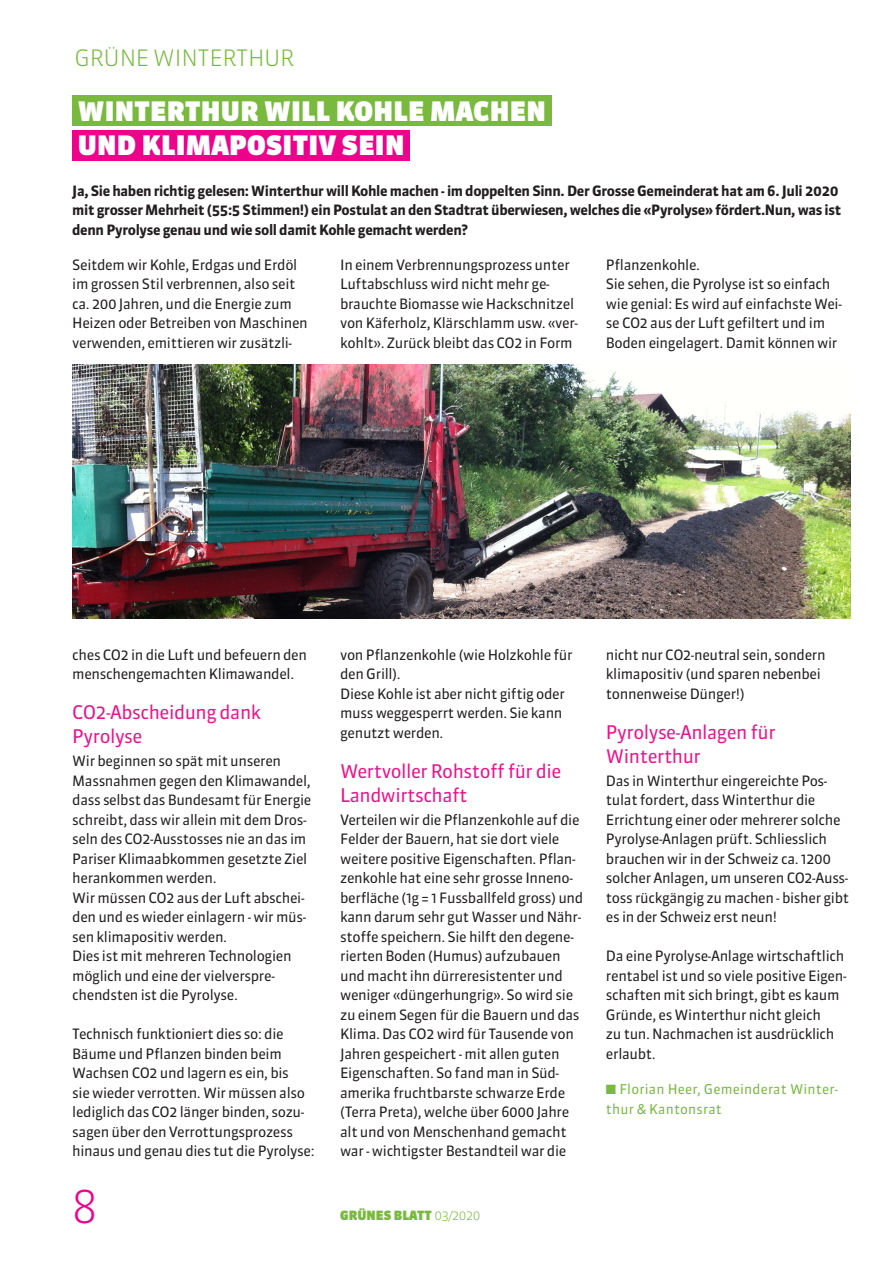
<style>
.page{position:relative;width:893px;height:1263px;background:#fff}
.page>*{position:absolute;margin:0;border:0;box-sizing:border-box;transform-origin:0 0}
.t1{font:300 45px "Sanuk OT";color:#ed028c}
.t2{font:900 26.7px "Sanuk OT";letter-spacing:.01em;color:#fff}
.Seitentitel_links{font:300 22.5px "Sanuk OT";letter-spacing:-.015em;color:#79ba3e}
.Interviewfragen{font:18.75px/24px "Sanuk OT";letter-spacing:-.025em;color:#ea148b}
.Interviewfragen-2{font:14.25px/19.5px "Sanuk OT";letter-spacing:-.025em;color:#231f20}
.Interviewfragen-3{font:700 14.25px/19.5px "Sanuk OT";letter-spacing:-.025em;color:#231f20}
.AutorIn{font:13.5px/19.5px "Sanuk OT";letter-spacing:.015em;color:#79ba3e}
.t3{font:900 12.75px "Sanuk OT";color:#79ba3e}
.s1{font-weight:300}
</style>
<div class="page">
<img style="left:72px;top:364px;width:778px;height:255px">
<div style="left:72px;top:130px;width:338px;height:31px;background:#ed028c"></div>
<div style="left:72px;top:96px;width:479px;height:30px;background:#79ba3e"></div>
<p class="Seitentitel_links" style="left:75px;top:44px;width:221px">GRÜNE WINTERTHUR</p>
<p class="t2" style="left:78px;top:94px;width:470px">WINTERTHUR WILL KOHLE MACHEN</p>
<p class="t2" style="left:78px;top:129px;width:328px">UND KLIMAPOSITIV SEIN</p>
<p class="Interviewfragen-3" style="left:72px;top:181px;width:770px">Ja, Sie haben richtig gelesen: Winterthur will Kohle machen - im doppelten Sinn. Der Grosse Gemeinderat hat am 6. Juli 2020 mit grosser Mehrheit (55:5 Stimmen!) ein Postulat an den Stadtrat überwiesen, welches die «Pyrolyse» fördert.Nun, was ist denn Pyrolyse genau und wie soll damit Kohle gemacht werden?</p>
<p class="Interviewfragen-2" style="left:72px;top:255px;width:237px">Seitdem wir Kohle, Erdgas und Erdöl im grossen Stil verbrennen, also seit ca. 200 Jahren, und die Energie zum Heizen oder Betreiben von Maschinen verwenden, emittieren wir zusätzli-</p>
<p class="Interviewfragen-2" style="left:340px;top:255px;width:239px">In einem Verbrennungsprozess unter Luftabschluss wird nicht mehr ge&shy;brauchte Biomasse wie Hackschnitzel von Käferholz, Klärschlamm usw. «ver&shy;kohlt». Zurück bleibt das CO2 in Form</p>
<p class="Interviewfragen-2" style="left:606px;top:255px;width:237px">Pflanzenkohle.<br>Sie sehen, die Pyrolyse ist so einfach wie genial: Es wird auf einfachste Wei&shy;se CO2 aus der Luft gefiltert und im<br>Boden eingelagert. Damit können wir</p>
<p class="Interviewfragen-2" style="left:72px;top:645px;width:236px">ches CO2 in die Luft und befeuern den menschengemachten Klimawandel.</p>
<p class="Interviewfragen" style="left:72px;top:700px;width:190px">CO2-Abscheidung dank<br>Pyrolyse</p>
<p class="Interviewfragen-2" style="left:72px;top:751px;width:241px">Wir beginnen so spät mit unseren Massnahmen gegen den Klimawandel, dass selbst das Bundesamt für Energie schreibt, dass wir allein mit dem Dros&shy;seln des CO2-Ausstosses nie an das im Pariser Klimaabkommen gesetzte Ziel herankommen werden.<br>Wir müssen CO2 aus der Luft abschei&shy;den und es wieder einlagern - wir müs&shy;sen klimapositiv werden.<br>Dies ist mit mehreren Technologien möglich und eine der vielverspre&shy;chendsten ist die Pyrolyse.</p>
<p class="Interviewfragen-2" style="left:72px;top:1024px;width:244px">Technisch funktioniert dies so: die Bäume und Pflanzen binden beim Wachsen CO2 und lagern es ein, bis<br>sie wieder verrotten. Wir müssen also lediglich das CO2 länger binden, sozu&shy;sagen über den Verrottungsprozess hinaus und genau dies tut die Pyrolyse:</p>
<h1 class="t1" style="left:72px;top:1178px;width:27px">8</h1>
<p class="Interviewfragen-2" style="left:340px;top:645px;width:234px">von Pflanzenkohle (wie Holzkohle für den Grill).<br>Diese Kohle ist aber nicht giftig oder muss weggesperrt werden. Sie kann genutzt werden.</p>
<p class="Interviewfragen" style="left:340px;top:759px;width:223px">Wertvoller Rohstoff für die<br>Landwirtschaft</p>
<p class="Interviewfragen-2" style="left:340px;top:810px;width:245px">Verteilen wir die Pflanzenkohle auf die Felder der Bauern, hat sie dort viele weitere positive Eigenschaften. Pflan&shy;zenkohle hat eine sehr grosse Inneno&shy;berfläche (1g = 1 Fussballfeld gross) und kann darum sehr gut Wasser und Nähr&shy;stoffe speichern. Sie hilft den degene&shy;rierten Boden (Humus) aufzubauen und macht ihn dürreresistenter und weniger «düngerhungrig». So wird sie zu einem Segen für die Bauern und das Klima. Das CO2 wird für Tausende von Jahren gespeichert - mit allen guten Eigenschaften. So fand man in Süd&shy;amerika fruchtbarste schwarze Erde (Terra Preta), welche über 6000 Jahre alt und von Menschenhand gemacht war - wichtigster Bestandteil war die</p>
<p class="t3" style="left:340px;top:1207px;width:142px">GRÜNES BLATT <span class="s1">03/2020</span></p>
<p class="Interviewfragen-2" style="left:606px;top:645px;width:221px">nicht nur CO2-neutral sein, sondern klimapositiv (und sparen nebenbei tonnenweise Dünger!)</p>
<p class="Interviewfragen" style="left:606px;top:720px;width:171px">Pyrolyse-Anlagen für<br>Winterthur</p>
<p class="Interviewfragen-2" style="left:606px;top:771px;width:245px">Das in Winterthur eingereichte Pos&shy;tulat fordert, dass Winterthur die Errichtung einer oder mehrerer solche Pyrolyse-Anlagen prüft. Schliesslich brauchen wir in der Schweiz ca. 1200 solcher Anlagen, um unseren CO2-Auss&shy;toss rückgängig zu machen - bisher gibt es in der Schweiz erst neun!</p>
<p class="Interviewfragen-2" style="left:606px;top:946px;width:242px">Da eine Pyrolyse-Anlage wirtschaftlich rentabel ist und so viele positive Eigen&shy;schaften mit sich bringt, gibt es kaum Gründe, es Winterthur nicht gleich<br>zu tun. Nachmachen ist ausdrücklich erlaubt.</p>
<p class="AutorIn" style="left:606px;top:1079px;width:234px">■ Florian Heer, Gemeinderat Winter&shy;thur &amp; Kantonsrat</p>
</div>
